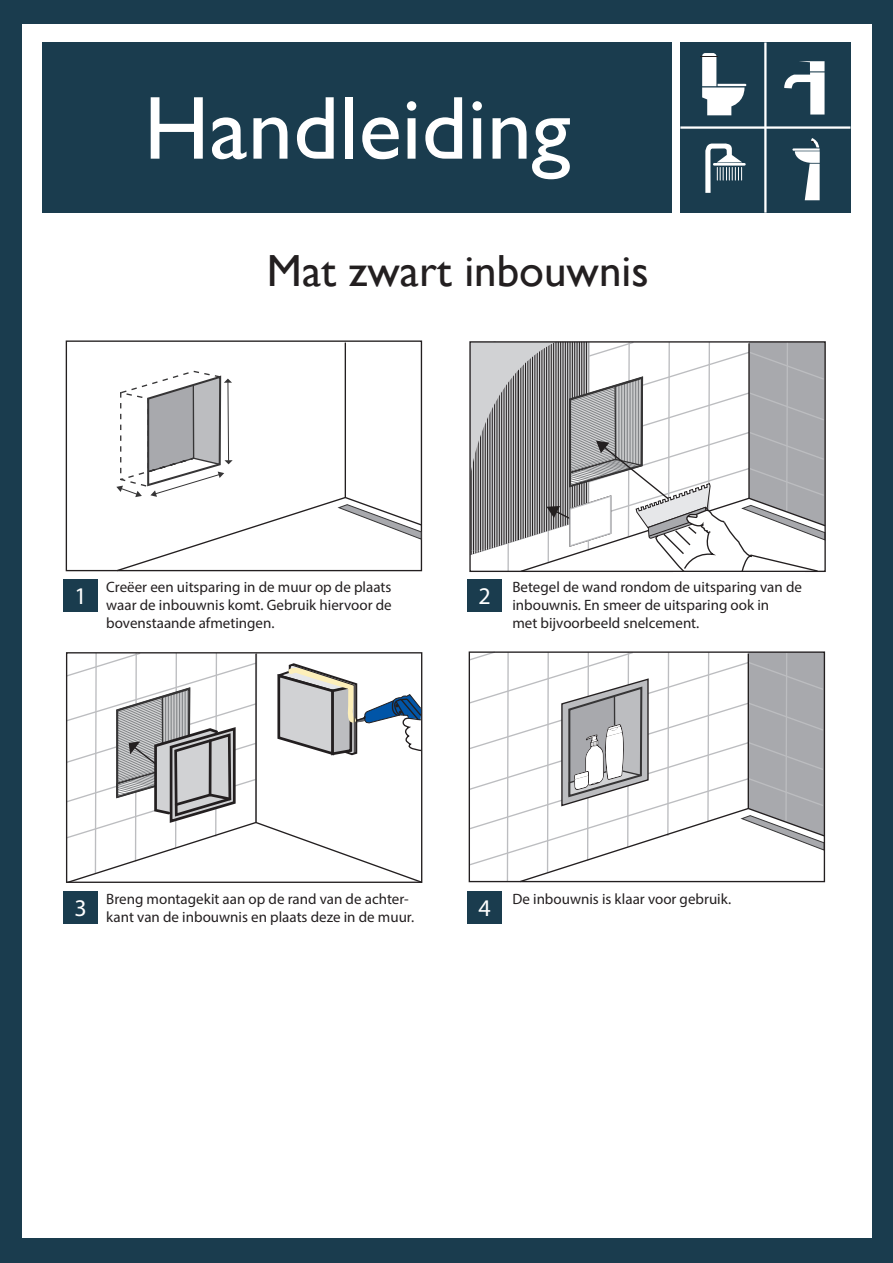
<style>
.page{position:relative;width:893px;height:1263px;background:#1a3c4e}
.page>*{position:absolute;margin:0;border:0;box-sizing:border-box;transform-origin:0 0}
.t1{font:90px "Gill Sans";color:#fff}
.t2{font:45px "Gill Sans";color:#231f20}
.t3{font:24px "Myriad Pro";color:#fff}
.t4{font:15px/18px "Myriad Pro";color:#231f20;text-align:justify}
</style>
<div class="page">
<div style="left:22px;top:24px;width:849px;height:1214px;background:#fff"></div>
<div style="left:43px;top:43px;width:629px;height:170px;background:#1a3c4e"></div>
<div style="left:680px;top:43px;width:170px;height:170px;background:#1a3c4e"></div>
<svg style="left:701px;top:53px;width:46px;height:62px"></svg>
<hr style="left:680px;top:126px;width:170px;height:3px;background:#fff">
<hr style="left:764px;top:43px;width:2px;height:170px;background:#fff">
<svg style="left:792px;top:138px;width:28px;height:62px"></svg>
<svg style="left:784px;top:61px;width:40px;height:54px"></svg>
<hr style="left:714px;top:163px;width:30px;height:3px;background:#fff">
<svg style="left:705px;top:143px;width:37px;height:50px"></svg>
<hr style="left:345px;top:343px;width:1px;height:154px;background:#231f20">
<svg style="left:115px;top:370px;width:308px;height:202px"></svg>
<svg style="left:469px;top:341px;width:357px;height:231px"></svg>
<svg style="left:468px;top:651px;width:358px;height:232px"></svg>
<svg style="left:66px;top:652px;width:357px;height:231px"></svg>
<div style="left:64px;top:579px;width:34px;height:32px;background:#1a3c4e"></div>
<div style="left:64px;top:891px;width:34px;height:33px;background:#1a3c4e"></div>
<div style="left:468px;top:891px;width:34px;height:33px;background:#1a3c4e"></div>
<div style="left:468px;top:579px;width:34px;height:32px;background:#1a3c4e"></div>
<p class="t1" style="left:144px;top:75px;width:428px">Handleiding</p>
<p class="t2" style="left:267px;top:245px;width:383px">Mat zwart inbouwnis</p>
<p class="t3" style="left:75px;top:581px;width:14px">1</p>
<p class="t4" style="left:106px;top:577px;width:287px">Creëer een uitsparing in de muur op de plaats waar de inbouwnis komt. Gebruik hiervoor de bovenstaande afmetingen.</p>
<p class="t4" style="left:512px;top:577px;width:291px">Betegel de wand rondom de uitsparing van de</p>
<p class="t3" style="left:479px;top:581px;width:14px">2</p>
<p class="t4" style="left:512px;top:595px;width:258px">inbouwnis. En smeer de uitsparing ook in</p>
<p class="t4" style="left:512px;top:613px;width:188px">met bijvoorbeeld snelcement.</p>
<p class="t4" style="left:106px;top:889px;width:309px">Breng montagekit aan op de rand van de achter&shy;kant van de inbouwnis en plaats deze in de muur.</p>
<p class="t4" style="left:512px;top:889px;width:220px">De inbouwnis is klaar voor gebruik.</p>
<p class="t3" style="left:75px;top:893px;width:14px">3</p>
<p class="t3" style="left:479px;top:893px;width:14px">4</p>
</div>
